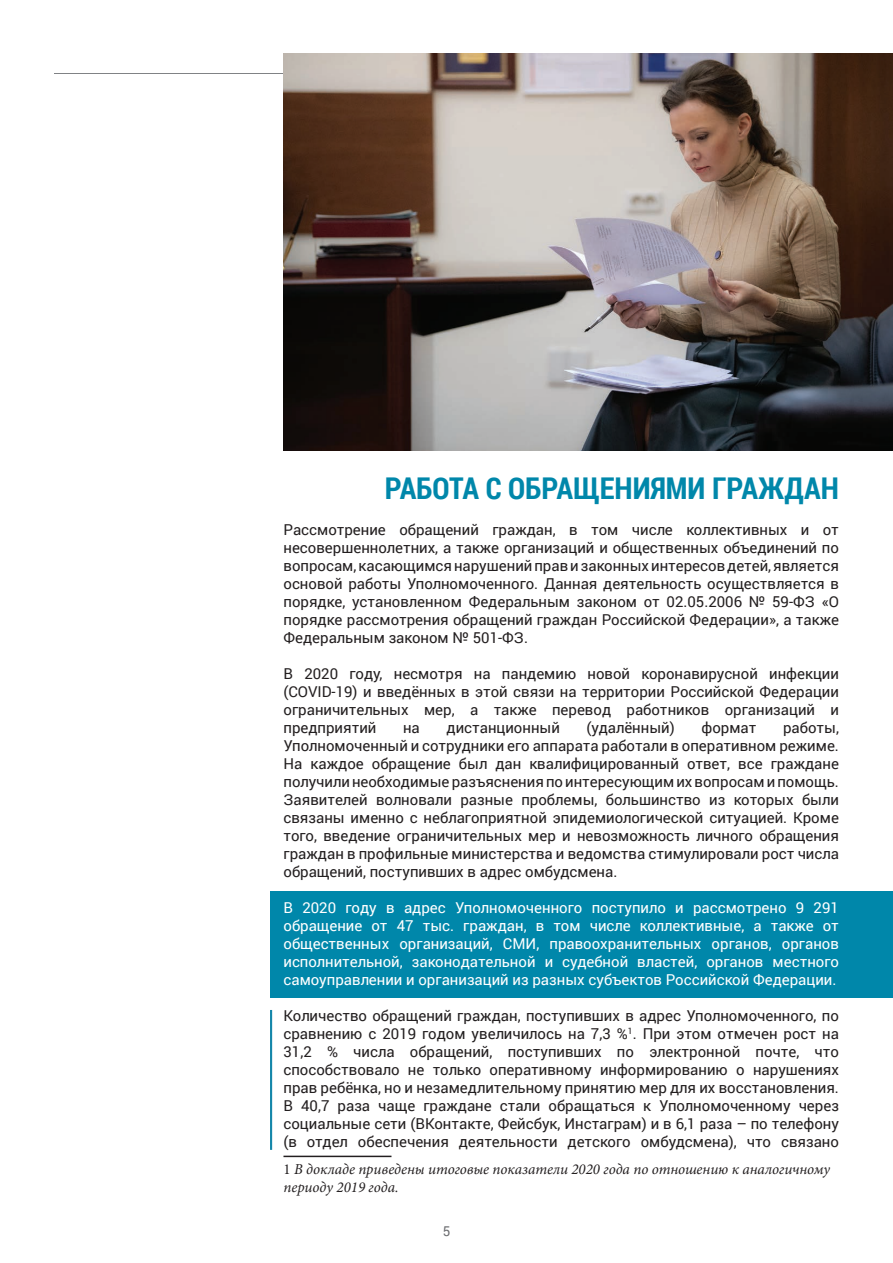
<style>
.page{position:relative;width:893px;height:1263px;background:#fff}
.page>*{position:absolute;margin:0;border:0;box-sizing:border-box;transform-origin:0 0}
.t1{font:700 30px "Roboto Condensed";color:#0087aa}
.t2{font:15px/18px "Roboto";color:#231f20;text-align:justify}
.t3{font:15px/18px "Roboto";color:#fff;text-align:justify}
.t4{font:italic 15px/18px "Minion Pro";letter-spacing:-.005em;color:#231f20}
.t5{font:13.5px "Roboto";color:#6c6d70}
.s1{font-style:normal}
</style>
<div class="page">
<hr style="left:54px;top:73px;width:785px;height:1px;background:#808285">
<div style="left:270px;top:891px;width:623px;height:106px;background:#0087aa"></div>
<hr style="left:283px;top:1156px;width:108px;height:1px;background:#231f20">
<img style="left:283px;top:54px;width:610px;height:397px">
<hr style="left:270px;top:1010px;width:2px;height:140px;background:#1587aa">
<h1 class="t1" style="left:385px;top:467px;width:456px">РАБОТА С ОБРАЩЕНИЯМИ ГРАЖДАН</h1>
<p class="t2" style="left:283px;top:520px;width:557px">Рассмотрение обращений граждан, в том числе коллективных и от несовершеннолетних, а также организаций и общественных объединений по вопросам, касающимся нарушений прав и законных интересов детей, является основой работы Уполномоченного. Данная деятельность осуществляется в порядке, установленном Федеральным законом от 02.05.2006 № 59-ФЗ «О порядке рассмотрения обращений граждан Российской Федерации», а также Федеральным законом № 501-ФЗ.</p>
<p class="t2" style="left:283px;top:664px;width:557px">В 2020 году, несмотря на пандемию новой коронавирусной инфекции (COVID-19) и введённых в этой связи на территории Российской Федерации ограничительных мер, а также перевод работников организаций и предприятий</p>
<p class="t2" style="left:403px;top:718px;width:18px">на</p>
<p class="t2" style="left:447px;top:718px;width:115px">дистанционный</p>
<p class="t2" style="left:587px;top:718px;width:90px">(удалённый)</p>
<p class="t2" style="left:701px;top:718px;width:56px">формат</p>
<p class="t2" style="left:283px;top:718px;width:557px;text-indent:500px">работы, Уполномоченный и сотрудники его аппарата работали в оперативном режиме.<br>На каждое обращение был дан квалифицированный ответ, все граждане получили необходимые разъяснения по интересующим их вопросам и помощь.<br>Заявителей волновали разные проблемы, большинство из которых были связаны именно с неблагоприятной эпидемиологической ситуацией. Кроме того, введение ограничительных мер и невозможность личного обращения граждан в профильные министерства и ведомства стимулировали рост числа обращений, поступивших в адрес омбудсмена.</p>
<p class="t3" style="left:283px;top:898px;width:557px">В 2020 году в адрес Уполномоченного поступило и рассмотрено 9 291 обращение от 47 тыс. граждан, в том числе коллективные, а также от общественных организаций, СМИ, правоохранительных органов, органов исполнительной, законодательной и судебной властей, органов местного самоуправлении и организаций из разных субъектов Российской Федерации.</p>
<p class="t2" style="left:283px;top:1006px;width:557px">Количество обращений граждан, поступивших в адрес Уполномоченного, по сравнению с 2019 годом увеличилось на 7,3 %<sup>1</sup>. При этом отмечен рост на 31,2 % числа обращений, поступивших по электронной почте, что способствовало не только оперативному информированию о нарушениях прав ребёнка, но и незамедлительному принятию мер для их восстановления.<br>В 40,7 раза чаще граждане стали обращаться к Уполномоченному через социальные сети (ВКонтакте, Фейсбук, Инстаграм) и в 6,1 раза – по телефону (в отдел обеспечения деятельности детского омбудсмена), что связано</p>
<p class="t4" style="left:283px;top:1160px;width:548px"><span class="s1">1</span> В докладе приведены итоговые показатели 2020 года по отношению к аналогичному периоду 2019 года.</p>
<p class="t5" style="left:443px;top:1221px;width:9px">5</p>
</div>
